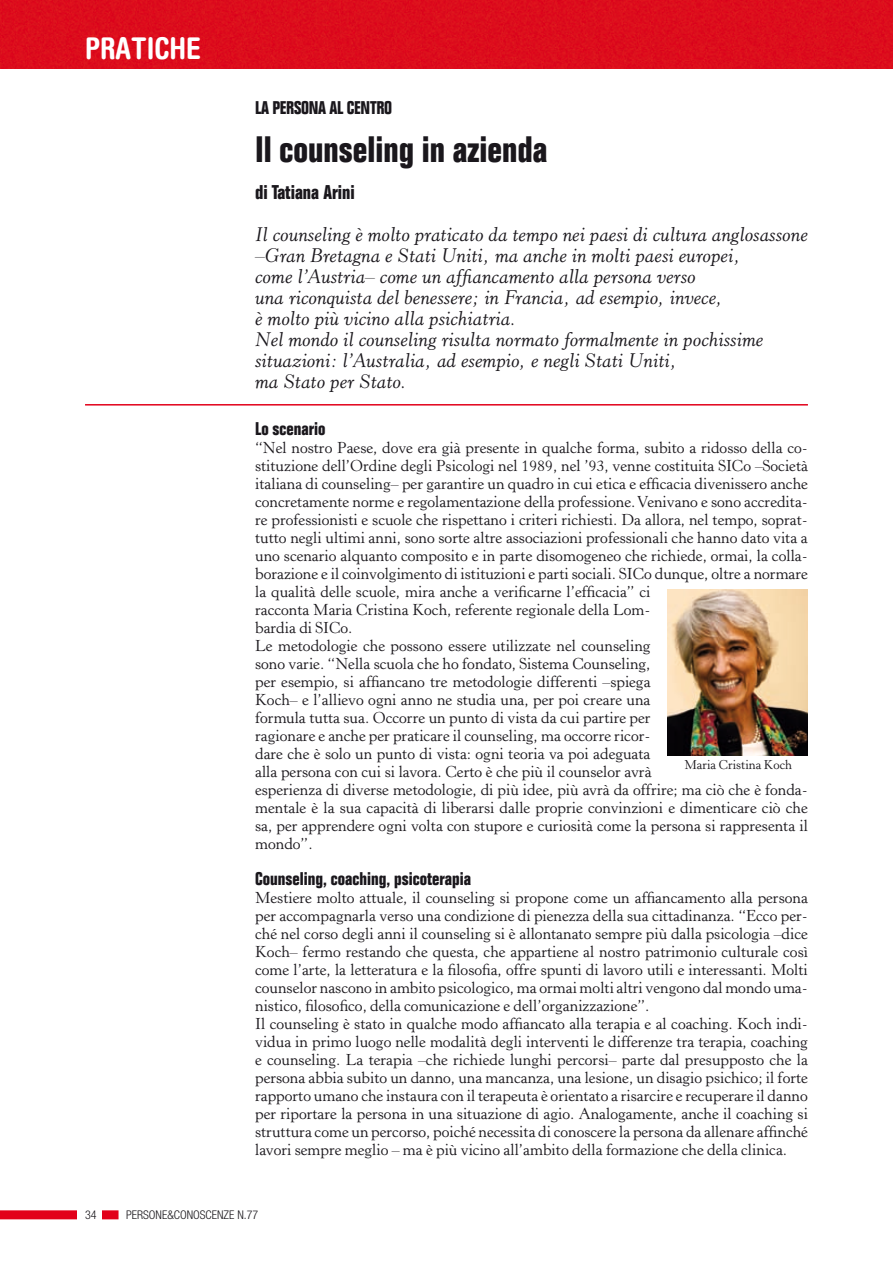
<style>
.page{position:relative;width:893px;height:1263px;background:#fff}
.page>*{position:absolute;margin:0;border:0;box-sizing:border-box;transform-origin:0 0}
.t1{font:700 condensed 36px "Folio";color:#1a171c}
.t2{font:700 condensed 30px "Helvetica Rounded";color:#fff}
.t3{font:italic 19.5px/21px "Horley Old Style";color:#1a171c}
.t4{font:700 condensed 19.5px "Folio";color:#1a171c}
.t5{font:700 condensed 18px "Folio";color:#1a171c}
.t6{font:15.75px/18px "Horley Old Style";color:#1a171c}
.t7{font:12.75px "Horley Old Style";color:#1a171c}
.t8{font:300 condensed 12px "Helvetica Neue";color:#1a171c}
</style>
<div class="page">
<div style="left:0;top:0;width:893px;height:68px;background:#dc0d1c"></div>
<div style="left:0;top:1210px;width:119px;height:9px;background:#e2001a"></div>
<div style="left:77px;top:1197px;width:24px;height:30px;background:#fff"></div>
<hr style="left:85px;top:404px;width:723px;height:1px;background:#e2001a">
<img style="left:668px;top:589px;width:140px;height:167px">
<h2 class="t2" style="left:85px;top:30px;width:118px">PRATICHE</h2>
<p class="t5" style="left:255px;top:98px;width:138px">la persona al centro</p>
<h1 class="t1" style="left:255px;top:129px;width:294px">Il counseling in azienda</h1>
<p class="t4" style="left:255px;top:181px;width:101px">di Tatiana Arini</p>
<p class="t3" style="left:255px;top:224px;width:554px">Il counseling è molto praticato da tempo nei paesi di cultura anglosassone –Gran Bretagna e Stati Uniti, ma anche in molti paesi europei,<br>come l’Austria– come un affiancamento alla persona verso<br>una riconquista del benessere; in Francia, ad esempio, invece,<br>è molto più vicino alla psichiatria.<br>Nel mondo il counseling risulta normato formalmente in pochissime situazioni: l’Australia, ad esempio, e negli Stati Uniti,<br>ma Stato per Stato.</p>
<p class="t5" style="left:255px;top:419px;width:72px">Lo scenario</p>
<p class="t6" style="left:255px;top:439px;width:554px">“Nel nostro Paese, dove era già presente in qualche forma, subito a ridosso della co&shy;stituzione dell’Ordine degli Psicologi nel 1989, nel ’93, venne costituita SICo –Società italiana di counseling– per garantire un quadro in cui etica e efficacia divenissero anche concretamente norme e regolamentazione della professione. Venivano e sono accredita&shy;re professionisti e scuole che rispettano i criteri richiesti. Da allora, nel tempo, soprat&shy;tutto negli ultimi anni, sono sorte altre associazioni professionali che hanno dato vita a uno scenario alquanto composito e in parte disomogeneo che richiede, ormai, la colla&shy;borazione e il coinvolgimento di istituzioni e parti sociali. SICo dunque, oltre a normare la qualità delle scuole, mira anche a verificarne l’efficacia” ci<br>racconta Maria Cristina Koch, referente regionale della Lom-<br>bardia di SICo.<br>Le metodologie che possono essere utilizzate nel counseling<br>sono varie. “Nella scuola che ho fondato, Sistema Counseling,<br>per esempio, si affiancano tre metodologie differenti –spiega<br>Koch– e l’allievo ogni anno ne studia una, per poi creare una<br>formula tutta sua. Occorre un punto di vista da cui partire per<br>ragionare e anche per praticare il counseling, ma occorre ricor-<br>dare che è solo un punto di vista: ogni teoria va poi adeguata<br>alla persona con cui si lavora. Certo è che più il counselor avrà<br>esperienza di diverse metodologie, di più idee, più avrà da offrire; ma ciò che è fonda&shy;mentale è la sua capacità di liberarsi dalle proprie convinzioni e dimenticare ciò che sa, per apprendere ogni volta con stupore e curiosità come la persona si rappresenta il mondo”.</p>
<p class="t5" style="left:255px;top:869px;width:217px">Counseling, coaching, psicoterapia</p>
<p class="t6" style="left:255px;top:889px;width:554px">Mestiere molto attuale, il counseling si propone come un affiancamento alla persona per accompagnarla verso una condizione di pienezza della sua cittadinanza. “Ecco per&shy;ché nel corso degli anni il counseling si è allontanato sempre più dalla psicologia –dice Koch– fermo restando che questa, che appartiene al nostro patrimonio culturale così come l’arte, la letteratura e la filosofia, offre spunti di lavoro utili e interessanti. Molti counselor nascono in ambito psicologico, ma ormai molti altri vengono dal mondo uma&shy;nistico, filosofico, della comunicazione e dell’organizzazione”.<br>Il counseling è stato in qualche modo affiancato alla terapia e al coaching. Koch indi&shy;vidua in primo luogo nelle modalità degli interventi le differenze tra terapia, coaching e counseling. La terapia –che richiede lunghi percorsi– parte dal presupposto che la persona abbia subito un danno, una mancanza, una lesione, un disagio psichico; il forte rapporto umano che instaura con il terapeuta è orientato a risarcire e recuperare il danno per riportare la persona in una situazione di agio. Analogamente, anche il coaching si struttura come un percorso, poiché necessita di conoscere la persona da allenare affinché lavori sempre meglio – ma è più vicino all’ambito della formazione che della clinica.</p>
<p class="t7" style="left:684px;top:757px;width:109px">Maria Cristina Koch</p>
<p class="t8" style="left:85px;top:1208px;width:13px">34</p>
<p class="t8" style="left:126px;top:1208px;width:134px">PERSONE&amp;CONOSCENZE N.77</p>
</div>
